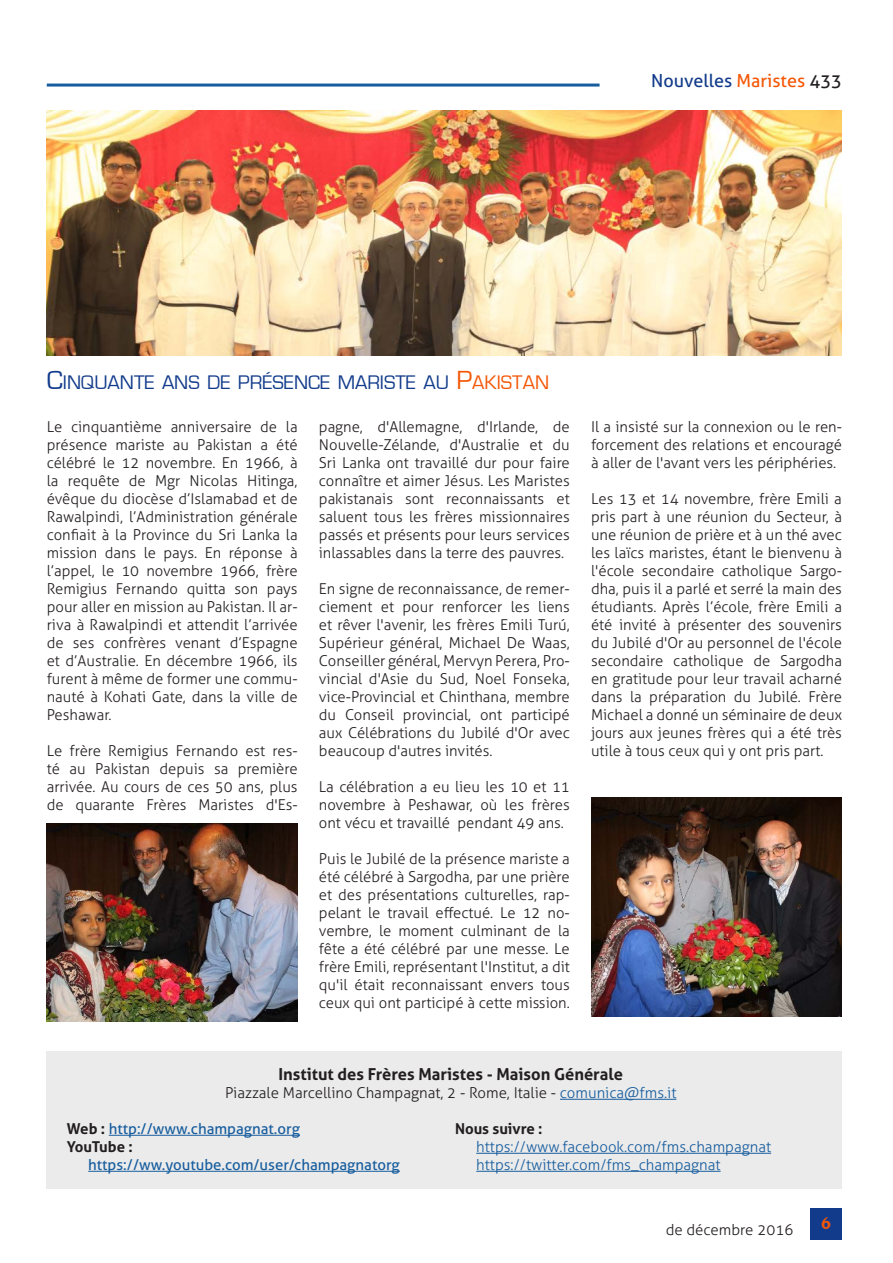
<style>
.page{position:relative;width:893px;height:1263px;background:#fff}
.page>*{position:absolute;margin:0;border:0;box-sizing:border-box;transform-origin:0 0}
.Titolo{font:20.25px "Eurostile";color:#123b8b}
.t1{font:18px "Aller";color:#123b8b}
.t2{font:700 18px "Novarese IT Cby BT";color:#f45706}
.Testo_sinEspacio{font:700 16.5px "Aller";color:#231f20}
.Testo_sinEspacio-2{font:300 15px/18px "Aller";color:#231f20;text-align:justify}
.Testo_sinEspacio-3{font:300 15px "Aller";color:#175d9e}
.Testo_sinEspacio-4{font:15px "Aller";color:#175d9e}
.Testo_sinEspacio-5{font:700 15px "Aller";color:#231f20}
.s1{color:#f45706}
.s2{color:#231f20}
.s3{font-size:27px}
.s4{font-size:27px;color:#f45706}
.s5{color:#175d9e}
.s6{font-weight:700;color:#231f20}
</style>
<div class="page">
<hr style="left:47px;top:84px;width:553px;height:3px;background:#175d9e">
<div style="left:810px;top:1208px;width:32px;height:31px;background:#123b8b"></div>
<div style="left:47px;top:1051px;width:795px;height:138px;background:#ebebeb"></div>
<hr style="left:560px;top:1099px;width:116px;height:1px;background:#175d9e">
<hr style="left:109px;top:1135px;width:191px;height:1px;background:#175d9e">
<hr style="left:88px;top:1171px;width:312px;height:1px;background:#175d9e">
<hr style="left:476px;top:1153px;width:295px;height:1px;background:#175d9e">
<hr style="left:476px;top:1171px;width:245px;height:1px;background:#175d9e">
<img style="left:47px;top:111px;width:795px;height:244px">
<img style="left:591px;top:797px;width:251px;height:219px">
<img style="left:47px;top:823px;width:251px;height:198px">
<p class="t1" style="left:651px;top:69px;width:192px">Nouvelles <span class="s1">Maristes</span> <span class="s2">433</span></p>
<p class="Titolo" style="left:47px;top:371px;width:504px"><span class="s3">C</span>INQUANTE ANS DE PRÉSENCE MARISTE AU <span class="s4">P</span><span class="s1">AKISTAN</span></p>
<p class="Testo_sinEspacio-2" style="left:319px;top:418px;width:252px">pagne, d'Allemagne, d'Irlande, de Nouvelle-Zélande, d'Australie et du Sri Lanka ont travaillé dur pour faire connaître et aimer Jésus. Les Maristes pakistanais sont reconnaissants et saluent tous les frères missionnaires passés et présents pour leurs services inlassables dans la terre des pauvres.</p>
<p class="Testo_sinEspacio-2" style="left:319px;top:580px;width:252px">En signe de reconnaissance, de remer&shy;ciement et pour renforcer les liens et rêver l'avenir, les frères Emili Turú, Supérieur général, Michael De Waas, Conseiller général, Mervyn Perera, Pro&shy;vincial d'Asie du Sud, Noel Fonseka, vice-Provincial et Chinthana, membre du Conseil provincial, ont participé aux Célébrations du Jubilé d'Or avec beaucoup d'autres invités.</p>
<p class="Testo_sinEspacio-2" style="left:319px;top:778px;width:252px">La célébration a eu lieu les 10 et 11 novembre à Peshawar, où les frères ont vécu et travaillé pendant 49 ans.</p>
<p class="Testo_sinEspacio-2" style="left:319px;top:850px;width:252px">Puis le Jubilé de la présence mariste a été célébré à Sargodha, par une prière et des présentations culturelles, rap&shy;pelant le travail effectué. Le 12 no&shy;vembre, le moment culminant de la fête a été célébré par une messe. Le frère Emili, représentant l'Institut, a dit qu'il était reconnaissant envers tous ceux qui ont participé à cette mission.</p>
<p class="Testo_sinEspacio-2" style="left:47px;top:418px;width:252px">Le cinquantième anniversaire de la présence mariste au Pakistan a été célébré le 12 novembre. En 1966, à la requête de Mgr Nicolas Hitinga, évêque du diocèse d’Islamabad et de Rawalpindi, l’Administration générale confiait à la Province du Sri Lanka la mission dans le pays. En réponse à l’appel, le 10 novembre 1966, frère Remigius Fernando quitta son pays pour aller en mission au Pakistan. Il ar&shy;riva à Rawalpindi et attendit l’arrivée de ses confrères venant d’Espagne et d’Australie. En décembre 1966, ils furent à même de former une commu&shy;nauté à Kohati Gate, dans la ville de Peshawar.</p>
<p class="Testo_sinEspacio-2" style="left:47px;top:742px;width:252px">Le frère Remigius Fernando est res&shy;té au Pakistan depuis sa première arrivée. Au cours de ces 50 ans, plus de quarante Frères Maristes d'Es-</p>
<p class="Testo_sinEspacio-2" style="left:591px;top:418px;width:252px">Il a insisté sur la connexion ou le ren&shy;forcement des relations et encouragé à aller de l'avant vers les périphéries.</p>
<p class="Testo_sinEspacio-2" style="left:591px;top:490px;width:252px">Les 13 et 14 novembre, frère Emili a pris part à une réunion du Secteur, à une réunion de prière et à un thé avec les laïcs maristes, étant le bienvenu à l'école secondaire catholique Sargo&shy;dha, puis il a parlé et serré la main des étudiants. Après l’école, frère Emili a été invité à présenter des souvenirs du Jubilé d'Or au personnel de l'école secondaire catholique de Sargodha en gratitude pour leur travail acharné dans la préparation du Jubilé. Frère Michael a donné un séminaire de deux jours aux jeunes frères qui a été très utile à tous ceux qui y ont pris part.</p>
<p class="Testo_sinEspacio" style="left:278px;top:1064px;width:346px">Institut des Frères Maristes - Maison Générale</p>
<p class="Testo_sinEspacio-2" style="left:225px;top:1084px;width:453px">Piazzale Marcellino Champagnat, 2 - Rome, Italie - <span class="s5">comunica@fms.it</span></p>
<p class="Testo_sinEspacio-4" style="left:67px;top:1120px;width:235px"><span class="s6">Web :</span> http://www.champagnat.org</p>
<p class="Testo_sinEspacio-5" style="left:67px;top:1137px;width:67px">YouTube :</p>
<p class="Testo_sinEspacio-4" style="left:88px;top:1156px;width:313px">https://ww.youtube.com/user/champagnatorg</p>
<p class="Testo_sinEspacio-5" style="left:455px;top:1119px;width:89px">Nous suivre :</p>
<p class="Testo_sinEspacio-3" style="left:476px;top:1138px;width:296px">https://www.facebook.com/fms.champagnat</p>
<p class="Testo_sinEspacio-3" style="left:476px;top:1156px;width:246px">https://twitter.com/fms_champagnat</p>
<p class="Testo_sinEspacio-2" style="left:666px;top:1220px;width:129px">de décembre 2016</p>
<p class="t2" style="left:821px;top:1212px;width:12px">6</p>
</div>
